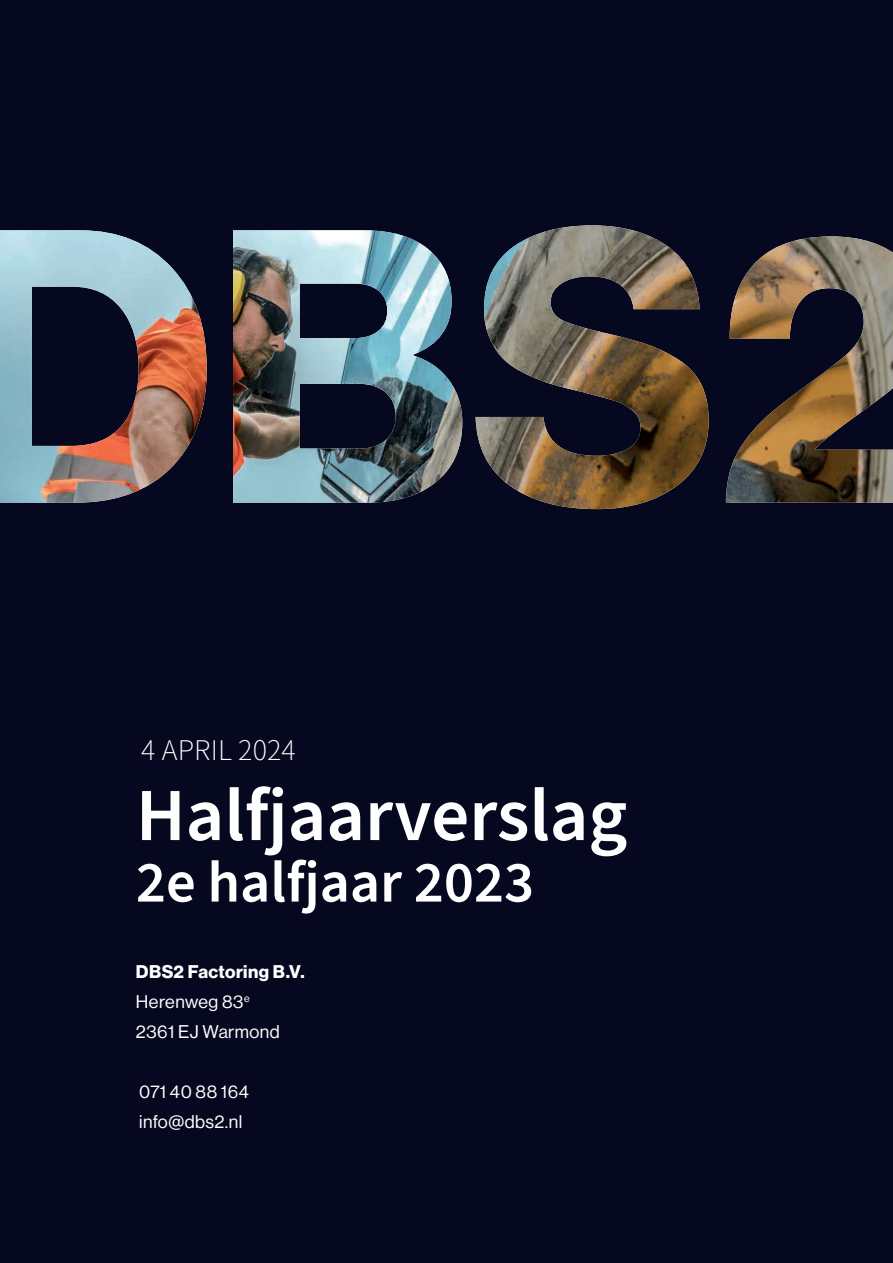
<style>
.page{position:relative;width:893px;height:1263px;background:#06081f}
.page>*{position:absolute;margin:0;border:0;box-sizing:border-box;transform-origin:0 0}
.t1{font:600 75px "Source Sans Pro";color:#fff}
.t2{font:600 58.5px "Source Sans Pro";color:#fff}
.t3{font:300 30px "Source Sans Pro";letter-spacing:.005em;color:#fff}
.t4{font:18px/30px "Neue Haas Display";letter-spacing:.025em;color:#fff}
.s1{font-weight:700}
</style>
<div class="page">
<img style="left:0;top:225px;width:893px;height:284px">
<h3 class="t3" style="left:141px;top:730px;width:156px">4 APRIL 2024</h3>
<h1 class="t1" style="left:136px;top:765px;width:493px">Halfjaarverslag</h1>
<h2 class="t2" style="left:136px;top:843px;width:400px">2e halfjaar 2023</h2>
<p class="t4" style="left:136px;top:957px;width:170px"><span class="s1">DBS2 Factoring B.V.<br></span>Herenweg 83<sup>e<br></sup>2361 EJ Warmond</p>
<p class="t4" style="left:139px;top:1077px;width:111px">071 40 88 164 info@dbs2.nl</p>
</div>
